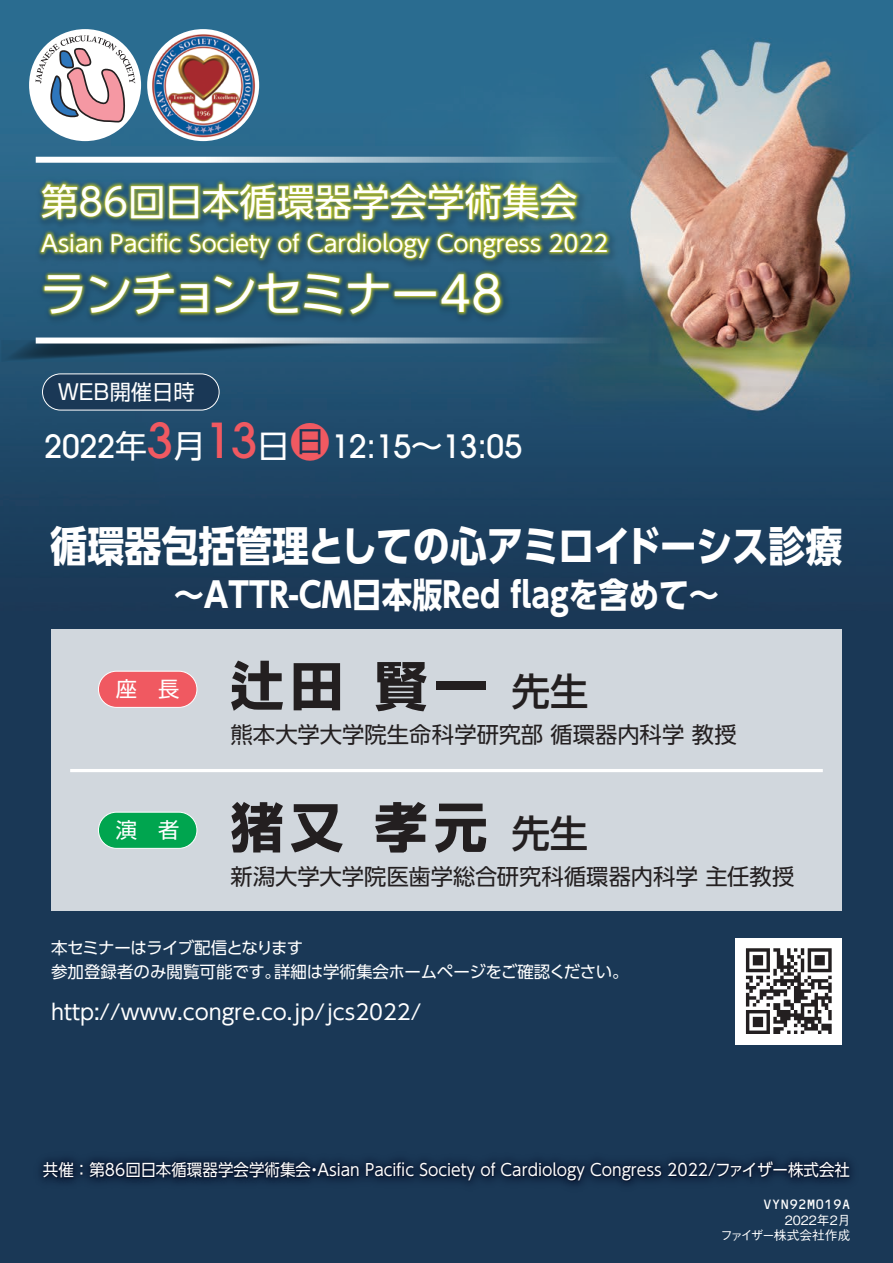
<style>
.page{position:relative;width:893px;height:1263px;background:#fff}
.page>*{position:absolute;margin:0;border:0;box-sizing:border-box;transform-origin:0 0}
.t1{font:700 53.1px "Shin Go Pro";letter-spacing:.125em;color:#231f20}
.t2{font:47.85px "UD Shin Go Pro";letter-spacing:-.06em;color:#fff}
.t3{font:700 42px "UD Shin Go Pro";letter-spacing:-.005em;color:#fff;scale:.88 1}
.t4{font:37.5px "UD Shin Go Pro";color:#fff}
.t5{font:700 34.5px "UD Shin Go Pro";color:#fff;scale:.88 1}
.t6{font:500 31.95px "Avant Garde";color:#fff}
.t7{font:22.5px "UD Shin Go Pro";color:#fff}
.t8{font:22.35px "UD Shin Go Pro";color:#231f20}
.t9{font:21.3px "Shin Go Pro";color:#fff}
.t10{font:21px "UD Shin Go Pro";color:#fff}
.t11{font:16.5px "UD Shin Go Pro";color:#fff;scale:.94 1}
.t12{font:16.5px/24px "UD Shin Go Pro";color:#fff}
.t13{font:15px "OCRB";color:#fff}
.t14{font:500 12.75px/15.3px "Gothic BBB Pro";color:#fff;text-align:right}
.s1{font-family:"UD Shin Go Pro";font-weight:400}
.s2{font-size:47.85px;color:#f05961}
.s3{font-family:"UD Shin Go Pro";font-weight:400;font-size:42.45px;color:#f05961}
.s4{font-family:"UD Shin Go Pro"}
.s5{font-family:"UD Shin Go Pro";font-weight:500;font-size:38.25px}
</style>
<div class="page">
<div style="left:0;top:561px;width:893px;height:702px;background:#1a3856"></div>
<img style="left:0;top:0;width:893px;height:561px">
<div style="left:51px;top:630px;width:791px;height:281px;background:#d1d7dd"></div>
<div style="left:29px;top:29px;width:112px;height:112px;background:#fff;border-radius:50%"></div>
<img style="left:41px;top:1160px;width:811px;height:23px">
<div style="left:98px;top:671px;width:99px;height:36px;background:#f05961;border-radius:18px"></div>
<div style="left:98px;top:671px;width:99px;height:37px;border:1px solid #fff;border-radius:18px"></div>
<div style="left:98px;top:812px;width:99px;height:36px;background:#00a54f;border-radius:18px"></div>
<div style="left:98px;top:812px;width:99px;height:37px;border:1px solid #fff;border-radius:18px"></div>
<hr style="left:70px;top:769px;width:753px;height:3px;background:#fff">
<svg style="left:1px;top:340px;width:435px;height:21px;background:#224d69"></svg>
<svg style="left:36px;top:337px;width:585px;height:6px"></svg>
<svg style="left:36px;top:157px;width:585px;height:6px"></svg>
<img style="left:33px;top:174px;width:587px;height:164px">
<img style="left:36px;top:178px;width:577px;height:155px">
<img style="left:40px;top:181px;width:569px;height:150px">
<svg style="left:36px;top:35px;width:99px;height:87px"></svg>
<img style="left:147px;top:29px;width:112px;height:112px;border-radius:56px">
<div style="left:43px;top:374px;width:176px;height:36px;background:#1a3856;border-radius:18px"></div>
<div style="left:42px;top:373px;width:178px;height:37px;border:1px solid #fff;border-radius:18px"></div>
<div style="left:736px;top:938px;width:106px;height:106px;background:#fff"></div>
<svg style="left:746px;top:948px;width:86px;height:86px"></svg>
<h3 class="t4" style="left:41px;top:171px;width:537px">第86回日本循環器学会学術集会</h3>
<h3 class="t7" style="left:41px;top:225px;width:568px">Asian Pacific Society of Cardiology Congress 2022</h3>
<h2 class="t2" style="left:40px;top:255px;width:464px">ランチョンセミナー48</h2>
<p class="t9" style="left:58px;top:374px;width:138px">WEB開催日時</p>
<h3 class="t6" style="left:45px;top:426px;width:479px">2022<span class="s1">年</span><span class="s2">3</span><span class="s1">月</span><span class="s2">13</span><span class="s1">日</span><span class="s3">●</span><sup>日</sup> 12:15<span class="s4">～</span>13:05</h3>
<h3 class="t3" style="left:51px;top:512px;width:901px">循環器包括管理としての心アミロイドーシス診療</h3>
<h3 class="t5" style="left:174px;top:567px;width:621px">～ATTR-CM日本版Red flagを含めて～</h3>
<p class="t9" style="left:116px;top:671px;width:65px">座　長</p>
<p class="t9" style="left:116px;top:813px;width:65px">演　者</p>
<h1 class="t1" style="left:230px;top:644px;width:359px">辻田 賢一 <span class="s5">先生</span></h1>
<h3 class="t8" style="left:230px;top:716px;width:508px">熊本大学大学院生命科学研究部 循環器内科学 教授</h3>
<h1 class="t1" style="left:230px;top:785px;width:359px">猪又 孝元 <span class="s5">先生</span></h1>
<h3 class="t8" style="left:230px;top:858px;width:565px">新潟大学大学院医歯学総合研究科循環器内科学 主任教授</h3>
<p class="t12" style="left:51px;top:935px;width:579px">本セミナーはライブ配信となります<br>参加登録者のみ閲覧可能です。詳細は学術集会ホームページをご確認ください。</p>
<p class="t10" style="left:51px;top:995px;width:372px">http://www.congre.co.jp/jcs2022/</p>
<p class="t11" style="left:43px;top:1156px;width:860px">共催：第86回日本循環器学会学術集会・Asian Pacific Society of Cardiology Congress 2022/ファイザー株式会社</p>
<p class="t13" style="left:763px;top:1199px;width:89px">VYN92M019A</p>
<p class="t14" style="left:720px;top:1211px;width:132px">2022年2月<br>ファイザー株式会社作成</p>
</div>
